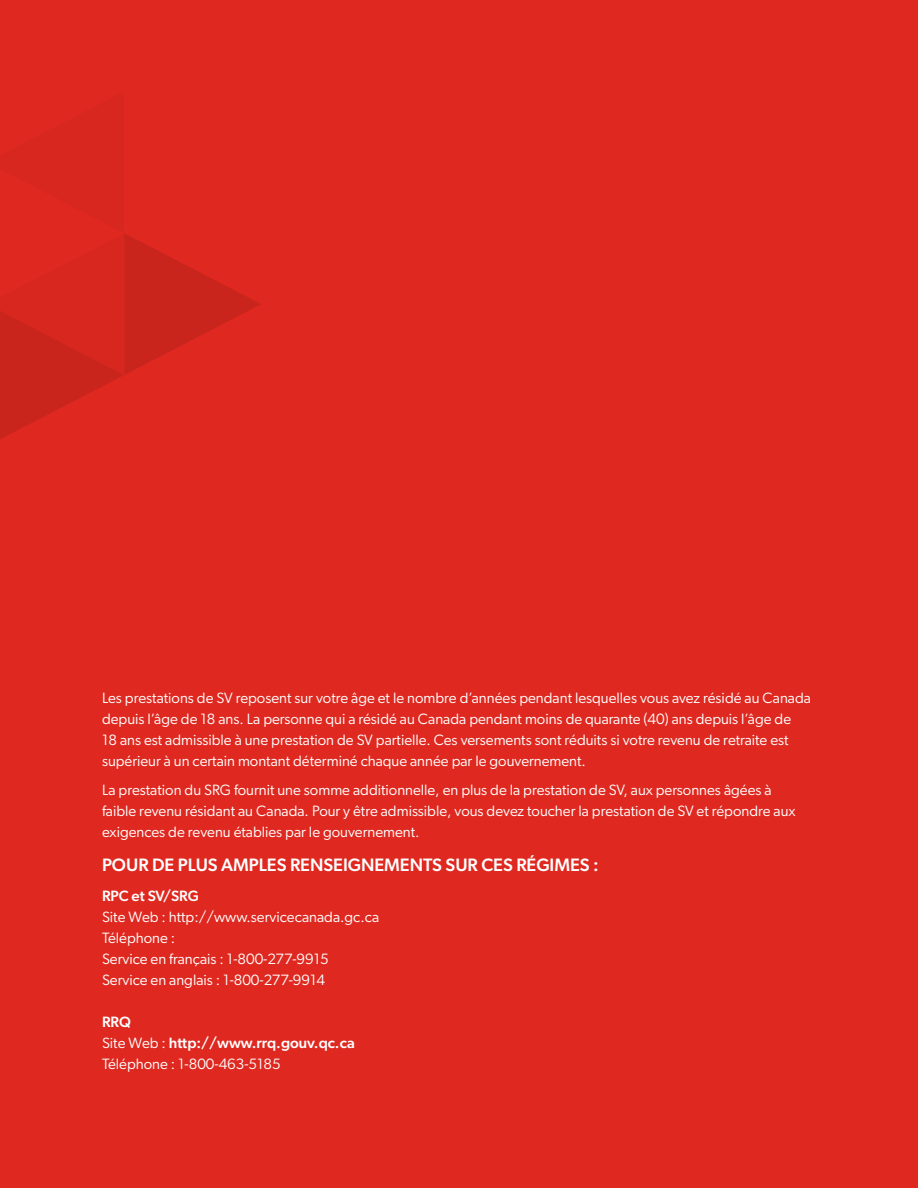
<style>
.page{position:relative;width:918px;height:1188px;background:#df2920}
.page>*{position:absolute;margin:0;border:0;box-sizing:border-box;transform-origin:0 0}
.t1{font:500 18px "Gibson";color:#fff}
.t2{font:15px/21px "Gibson";color:#fff}
.t3{font:500 15px "Gibson";color:#fff}
.s1{font-weight:400}
</style>
<div class="page">
<svg style="left:0;top:234px;width:261px;height:205px"></svg>
<p class="t2" style="left:102px;top:687px;width:710px">Les prestations de SV reposent sur votre âge et le nombre d’années pendant lesquelles vous avez résidé au Canada depuis l’âge de 18 ans. La personne qui a résidé au Canada pendant moins de quarante (40) ans depuis l’âge de<br>18 ans est admissible à une prestation de SV partielle. Ces versements sont réduits si votre revenu de retraite est supérieur à un certain montant déterminé chaque année par le gouvernement.</p>
<p class="t2" style="left:102px;top:780px;width:695px">La prestation du SRG fournit une somme additionnelle, en plus de la prestation de SV, aux personnes âgées à faible revenu résidant au Canada. Pour y être admissible, vous devez toucher la prestation de SV et répondre aux exigences de revenu établies par le gouvernement.</p>
<p class="t1" style="left:102px;top:854px;width:498px">POUR DE PLUS AMPLES RENSEIGNEMENTS SUR CES RÉGIMES :</p>
<p class="t3" style="left:102px;top:887px;width:98px">RPC et SV/SRG</p>
<p class="t2" style="left:102px;top:906px;width:279px">Site Web : http://www.servicecanada.gc.ca</p>
<p class="t2" style="left:102px;top:927px;width:75px">Téléphone :</p>
<p class="t2" style="left:102px;top:948px;width:228px">Service en français : 1-800-277-9915</p>
<p class="t2" style="left:102px;top:969px;width:225px">Service en anglais : 1-800-277-9914</p>
<p class="t3" style="left:102px;top:1013px;width:30px">RRQ</p>
<p class="t3" style="left:102px;top:1034px;width:254px"><span class="s1">Site Web :</span> http://www.rrq.gouv.qc.ca</p>
<p class="t2" style="left:102px;top:1053px;width:180px">Téléphone : 1-800-463-5185</p>
</div>
